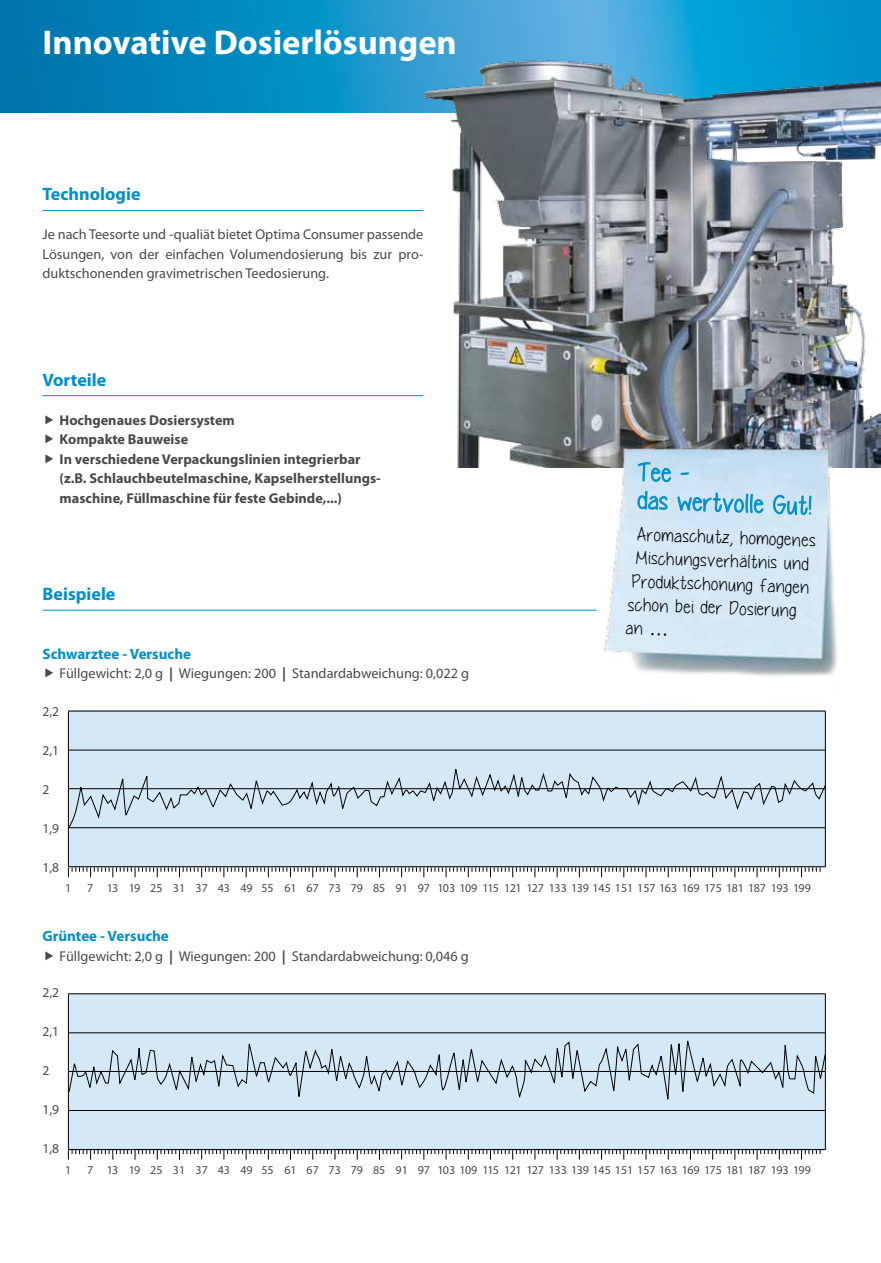
<style>
.page{position:relative;width:881px;height:1263px;background:#fff}
.page>*{position:absolute;margin:0;border:0;box-sizing:border-box;transform-origin:0 0}
.t1{font:700 34.5px "Myriad Pro";color:#fff}
.t2{font:25.5px/27.9px "Yummy Cupcakes";color:#008fc8}
.t3{font:18.75px "Yummy Cupcakes";color:#000}
.t4{font:700 18px "Myriad Pro";color:#008fc8}
.t5{font:700 15px "Myriad Pro";color:#008fc8}
.t6{font:14.25px/19.5px "Myriad Pro";color:#494948;text-align:justify}
.t7{font:700 14.25px/19.5px "Myriad Pro";color:#494948}
.t8{font:13.5px "Myriad Pro";color:#494948}
.t9{font:12px "Myriad Pro";color:#494948}
.s1{font-weight:700}
</style>
<div class="page">
<svg style="left:0;top:0;width:880px;height:112px;background:#108ec4"></svg>
<img style="left:410px;top:40px;width:470px;height:427px">
<div style="left:68px;top:993px;width:757px;height:157px;background:#d4e8f6"></div>
<hr style="left:68px;top:993px;width:757px;height:1px;background:#000">
<hr style="left:69px;top:1032px;width:755px;height:1px;background:#000">
<hr style="left:69px;top:1110px;width:755px;height:1px;background:#000">
<hr style="left:68px;top:1149px;width:757px;height:1px;background:#000">
<hr style="left:68px;top:994px;width:1px;height:39px;background:#000">
<hr style="left:824px;top:994px;width:1px;height:39px;background:#000">
<hr style="left:68px;top:1033px;width:1px;height:38px;background:#000">
<hr style="left:824px;top:1033px;width:1px;height:38px;background:#000">
<hr style="left:68px;top:1071px;width:1px;height:39px;background:#000">
<hr style="left:824px;top:1071px;width:1px;height:39px;background:#000">
<hr style="left:68px;top:1110px;width:1px;height:39px;background:#000">
<hr style="left:824px;top:1110px;width:1px;height:39px;background:#000">
<svg style="left:68px;top:1150px;width:752px;height:9px"></svg>
<svg style="left:68px;top:1036px;width:757px;height:71px"></svg>
<div style="left:68px;top:711px;width:757px;height:157px;background:#d4e8f6"></div>
<hr style="left:68px;top:711px;width:757px;height:1px;background:#000">
<hr style="left:69px;top:750px;width:755px;height:1px;background:#000">
<hr style="left:68px;top:866px;width:757px;height:1px;background:#000">
<hr style="left:68px;top:711px;width:1px;height:39px;background:#000">
<hr style="left:824px;top:711px;width:1px;height:39px;background:#000">
<hr style="left:68px;top:750px;width:1px;height:39px;background:#000">
<hr style="left:824px;top:750px;width:1px;height:39px;background:#000">
<hr style="left:68px;top:828px;width:1px;height:38px;background:#000">
<hr style="left:824px;top:828px;width:1px;height:38px;background:#000">
<svg style="left:68px;top:867px;width:752px;height:10px"></svg>
<svg style="left:68px;top:765px;width:758px;height:63px"></svg>
<img style="left:590px;top:436px;width:267px;height:240px">
<hr style="left:43px;top:210px;width:380px;height:1px;background:#008fc8">
<hr style="left:43px;top:395px;width:380px;height:1px;background:#008fc8">
<hr style="left:43px;top:610px;width:553px;height:1px;background:#008fc8">
<svg style="left:637px;top:452px;width:126px;height:70px;background:#b5d9ef"></svg>
<svg style="left:772px;top:452px;width:39px;height:70px;background:#b6d9ef"></svg>
<svg style="left:625px;top:624px;width:41px;height:12px"></svg>
<h1 class="t1" style="left:43px;top:20px;width:415px">Innovative Dosierlösungen</h1>
<p class="t4" style="left:43px;top:182px;width:99px">Technologie</p>
<p class="t6" style="left:43px;top:224px;width:382px">Je nach Teesorte und -qualiät bietet Optima Consumer passende Lösungen, von der einfachen Volumendosierung bis zur pro&shy;duktschonenden gravimetrischen Teedosierung.</p>
<p class="t4" style="left:43px;top:368px;width:65px">Vorteile</p>
<p class="t7" style="left:60px;top:409px;width:323px">Hochgenaues Dosiersystem<br>Kompakte Bauweise<br>In verschiedene Verpackungslinien integrierbar (z.B. Schlauchbeutelmaschine, Kapselherstellungs&shy;maschine, Füllmaschine für feste Gebinde,...)</p>
<p class="t4" style="left:43px;top:582px;width:74px">Beispiele</p>
<p class="t5" style="left:43px;top:644px;width:150px">Schwarztee - Versuche</p>
<p class="t6" style="left:60px;top:663px;width:411px">Füllgewicht: 2,0 g <span class="s1">|</span> Wiegungen: 200 <span class="s1">|</span> Standardabweichung: 0,022 g</p>
<p class="t8" style="left:43px;top:703px;width:18px">2,2</p>
<p class="t8" style="left:43px;top:742px;width:18px">2,1</p>
<p class="t8" style="left:43px;top:781px;width:8px">2</p>
<p class="t8" style="left:43px;top:820px;width:18px">1,9</p>
<p class="t8" style="left:43px;top:859px;width:18px">1,8</p>
<h2 class="t2" style="left:639px;top:458px;width:175px;rotate:2deg">Tee -<br>das wertvolle Gut!</h2>
<h3 class="t3" style="left:636px;top:524px;width:180px;rotate:2deg">Aromaschutz, homogenes</h3>
<h3 class="t3" style="left:636px;top:547px;width:174px;rotate:2deg">Mischungsverhältnis und</h3>
<h3 class="t3" style="left:632px;top:571px;width:178px;rotate:2deg">Produktschonung fangen</h3>
<h3 class="t3" style="left:628px;top:594px;width:169px;rotate:2deg">schon bei der Dosierung</h3>
<p class="t9" style="left:65px;top:880px;width:8px">1</p>
<p class="t9" style="left:87px;top:880px;width:725px">7 13 19 25 31 37 43 49 55 61 67 73 79 85 91 97 103 109 115 121 127 133 139 145 151 157 163 169 175 181 187 193 199</p>
<p class="t5" style="left:43px;top:926px;width:128px">Grüntee - Versuche</p>
<p class="t6" style="left:60px;top:946px;width:410px">Füllgewicht: 2,0 g <span class="s1">|</span> Wiegungen: 200 <span class="s1">|</span> Standardabweichung: 0,046 g</p>
<p class="t8" style="left:43px;top:984px;width:18px">2,2</p>
<p class="t8" style="left:43px;top:1023px;width:18px">2,1</p>
<p class="t8" style="left:43px;top:1062px;width:8px">2</p>
<p class="t8" style="left:43px;top:1101px;width:18px">1,9</p>
<p class="t8" style="left:43px;top:1140px;width:18px">1,8</p>
<p class="t9" style="left:65px;top:1163px;width:8px">1</p>
<p class="t9" style="left:87px;top:1163px;width:725px">7 13 19 25 31 37 43 49 55 61 67 73 79 85 91 97 103 109 115 121 127 133 139 145 151 157 163 169 175 181 187 193 199</p>
</div>
